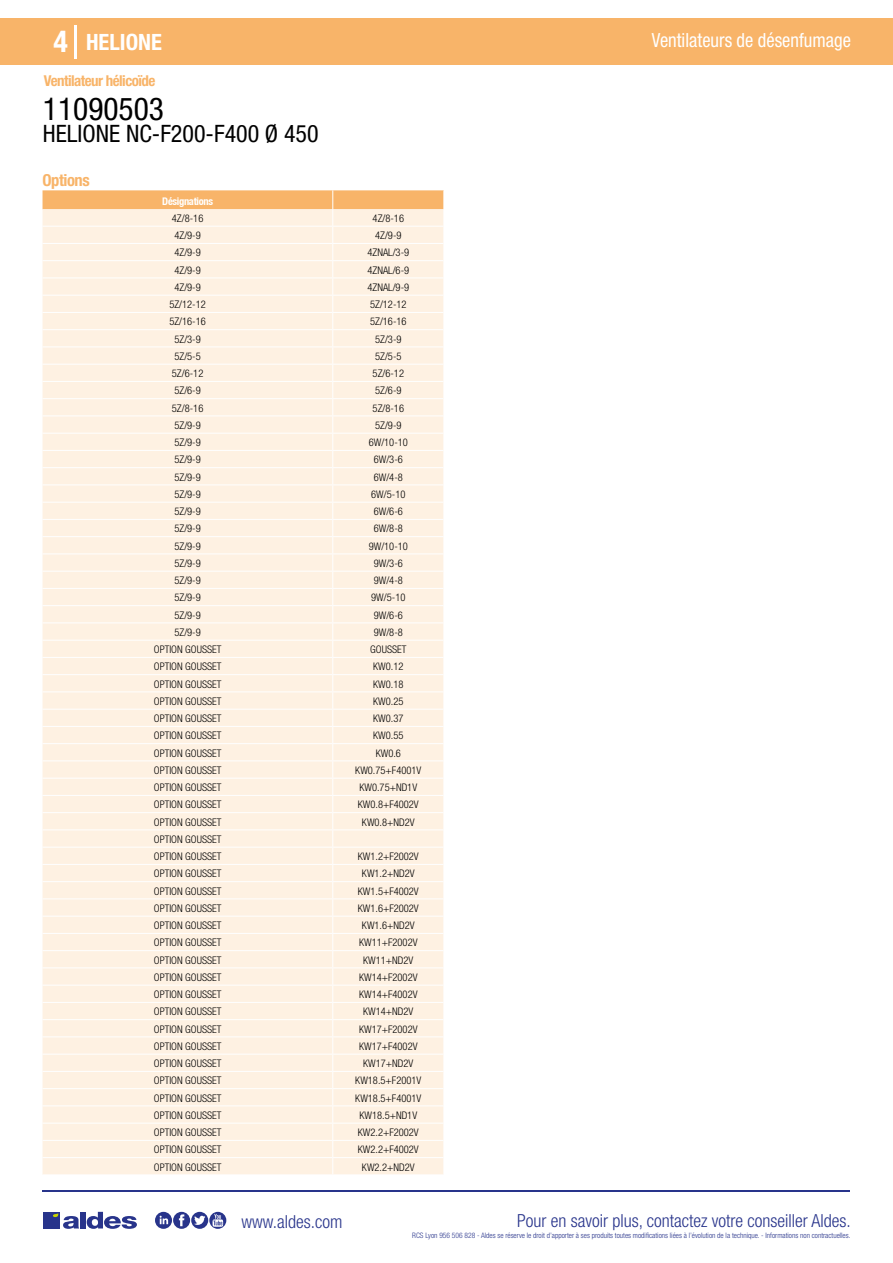
<style>
.page{position:relative;width:893px;height:1263px;background:#fff}
.page>*{position:absolute;margin:0;border:0;box-sizing:border-box;transform-origin:0 0}
.t1{font:condensed 31.5px "Helvetica Neue LT Std";color:#000}
.t2{font:700 condensed 30px "Helvetica Neue LT Std";color:#fff}
.t3{font:condensed 24px "Helvetica Neue LT Std";color:#000}
.t4{font:700 condensed 22.5px "Helvetica Neue LT Std";color:#fff}
.t5{font:condensed 19.5px "Helvetica Neue LT Std";color:#fff;scale:.95 1}
.t6{font:300 condensed 18px "Helvetica Neue";color:#28348b}
.t7{font:700 condensed 16.5px "Helvetica Neue LT Std";letter-spacing:-.025em;color:#f8b469}
.t8{font:700 condensed 15px "Helvetica Neue LT Std";letter-spacing:-.035em;color:#f8b469}
.t9{font:300 condensed 10.5px/17.2px "Helvetica Neue";color:#000}
.t10{font:700 condensed 10.5px "Helvetica Neue";letter-spacing:-.03em;color:#fff}
.t11{font:300 condensed 7.5px "Helvetica Neue";color:#28348b}
</style>
<div class="page">
<div style="left:0;top:18px;width:893px;height:46px;background:#f8b469"></div>
<hr style="left:74px;top:25px;width:2px;height:33px;background:#fff">
<hr style="left:43px;top:1190px;width:807px;height:1px;background:#28348b">
<svg style="left:155px;top:1212px;width:71px;height:17px"></svg>
<div style="left:43px;top:1212px;width:17px;height:16px;background:#28348b"></div>
<div style="left:80px;top:1212px;width:6px;height:16px;background:#28348b"></div>
<svg style="left:87px;top:1212px;width:50px;height:17px"></svg>
<svg style="left:53px;top:1213px;width:26px;height:16px"></svg>
<svg style="left:43px;top:190px;width:401px;height:984px;background:#fdf0e1"></svg>
<h2 class="t2" style="left:54px;top:24px;width:16px">4</h2>
<h3 class="t4" style="left:86px;top:28px;width:77px">HELIONE</h3>
<h3 class="t5" style="left:652px;top:29px;width:211px">Ventilateurs de désenfumage</h3>
<h3 class="t8" style="left:44px;top:71px;width:113px">Ventilateur hélicoïde</h3>
<h1 class="t1" style="left:43px;top:91px;width:122px">11090503</h1>
<h3 class="t3" style="left:43px;top:120px;width:277px">HELIONE NC-F200-F400 Ø 450</h3>
<h3 class="t7" style="left:43px;top:170px;width:49px">Options</h3>
<p class="t10" style="left:162px;top:195px;width:52px">Désignations</p>
<p class="t9" style="left:172px;top:209px;width:33px">4Z/8-16</p>
<p class="t9" style="left:373px;top:209px;width:33px">4Z/8-16</p>
<p class="t9" style="left:174px;top:227px;width:28px">4Z/9-9</p>
<p class="t9" style="left:375px;top:227px;width:28px">4Z/9-9</p>
<p class="t9" style="left:174px;top:244px;width:28px">4Z/9-9</p>
<p class="t9" style="left:367px;top:244px;width:43px">4ZNAL/3-9</p>
<p class="t9" style="left:174px;top:261px;width:28px">4Z/9-9</p>
<p class="t9" style="left:367px;top:261px;width:43px">4ZNAL/6-9</p>
<p class="t9" style="left:174px;top:278px;width:28px">4Z/9-9</p>
<p class="t9" style="left:367px;top:278px;width:43px">4ZNAL/9-9</p>
<p class="t9" style="left:169px;top:296px;width:38px">5Z/12-12</p>
<p class="t9" style="left:370px;top:296px;width:38px">5Z/12-12</p>
<p class="t9" style="left:169px;top:313px;width:38px">5Z/16-16</p>
<p class="t9" style="left:370px;top:313px;width:38px">5Z/16-16</p>
<p class="t9" style="left:174px;top:330px;width:28px">5Z/3-9</p>
<p class="t9" style="left:375px;top:330px;width:28px">5Z/3-9</p>
<p class="t9" style="left:174px;top:347px;width:28px">5Z/5-5</p>
<p class="t9" style="left:375px;top:347px;width:28px">5Z/5-5</p>
<p class="t9" style="left:172px;top:365px;width:33px">5Z/6-12</p>
<p class="t9" style="left:373px;top:365px;width:33px">5Z/6-12</p>
<p class="t9" style="left:174px;top:382px;width:28px">5Z/6-9</p>
<p class="t9" style="left:375px;top:382px;width:28px">5Z/6-9</p>
<p class="t9" style="left:172px;top:399px;width:33px">5Z/8-16</p>
<p class="t9" style="left:373px;top:399px;width:33px">5Z/8-16</p>
<p class="t9" style="left:174px;top:416px;width:28px">5Z/9-9</p>
<p class="t9" style="left:375px;top:416px;width:28px">5Z/9-9</p>
<p class="t9" style="left:174px;top:434px;width:28px">5Z/9-9</p>
<p class="t9" style="left:369px;top:434px;width:41px">6W/10-10</p>
<p class="t9" style="left:174px;top:451px;width:28px">5Z/9-9</p>
<p class="t9" style="left:374px;top:451px;width:31px">6W/3-6</p>
<p class="t9" style="left:174px;top:468px;width:28px">5Z/9-9</p>
<p class="t9" style="left:374px;top:468px;width:31px">6W/4-8</p>
<p class="t9" style="left:174px;top:485px;width:28px">5Z/9-9</p>
<p class="t9" style="left:371px;top:485px;width:36px">6W/5-10</p>
<p class="t9" style="left:174px;top:503px;width:28px">5Z/9-9</p>
<p class="t9" style="left:374px;top:503px;width:31px">6W/6-6</p>
<p class="t9" style="left:174px;top:520px;width:28px">5Z/9-9</p>
<p class="t9" style="left:374px;top:520px;width:31px">6W/8-8</p>
<p class="t9" style="left:174px;top:537px;width:28px">5Z/9-9</p>
<p class="t9" style="left:369px;top:537px;width:41px">9W/10-10</p>
<p class="t9" style="left:174px;top:554px;width:28px">5Z/9-9</p>
<p class="t9" style="left:374px;top:554px;width:31px">9W/3-6</p>
<p class="t9" style="left:174px;top:572px;width:28px">5Z/9-9</p>
<p class="t9" style="left:374px;top:572px;width:31px">9W/4-8</p>
<p class="t9" style="left:174px;top:589px;width:28px">5Z/9-9</p>
<p class="t9" style="left:371px;top:589px;width:36px">9W/5-10</p>
<p class="t9" style="left:174px;top:606px;width:28px">5Z/9-9</p>
<p class="t9" style="left:374px;top:606px;width:31px">9W/6-6</p>
<p class="t9" style="left:174px;top:623px;width:28px">5Z/9-9</p>
<p class="t9" style="left:374px;top:623px;width:31px">9W/8-8</p>
<p class="t9" style="left:154px;top:641px;width:69px">OPTION GOUSSET</p>
<p class="t9" style="left:370px;top:641px;width:38px">GOUSSET</p>
<p class="t9" style="left:154px;top:658px;width:69px">OPTION GOUSSET</p>
<p class="t9" style="left:373px;top:658px;width:32px">KW0.12</p>
<p class="t9" style="left:154px;top:675px;width:69px">OPTION GOUSSET</p>
<p class="t9" style="left:373px;top:675px;width:32px">KW0.18</p>
<p class="t9" style="left:154px;top:692px;width:69px">OPTION GOUSSET</p>
<p class="t9" style="left:373px;top:692px;width:32px">KW0.25</p>
<p class="t9" style="left:154px;top:710px;width:69px">OPTION GOUSSET</p>
<p class="t9" style="left:373px;top:710px;width:32px">KW0.37</p>
<p class="t9" style="left:154px;top:727px;width:69px">OPTION GOUSSET</p>
<p class="t9" style="left:373px;top:727px;width:32px">KW0.55</p>
<p class="t9" style="left:154px;top:744px;width:69px">OPTION GOUSSET</p>
<p class="t9" style="left:376px;top:744px;width:27px">KW0.6</p>
<p class="t9" style="left:154px;top:761px;width:69px">OPTION GOUSSET</p>
<p class="t9" style="left:355px;top:761px;width:68px">KW0.75+F4001V</p>
<p class="t9" style="left:154px;top:779px;width:69px">OPTION GOUSSET</p>
<p class="t9" style="left:359px;top:779px;width:59px">KW0.75+ND1V</p>
<p class="t9" style="left:154px;top:796px;width:69px">OPTION GOUSSET</p>
<p class="t9" style="left:358px;top:796px;width:63px">KW0.8+F4002V</p>
<p class="t9" style="left:154px;top:813px;width:69px">OPTION GOUSSET</p>
<p class="t9" style="left:362px;top:813px;width:54px">KW0.8+ND2V</p>
<p class="t9" style="left:154px;top:830px;width:69px">OPTION GOUSSET<br>OPTION GOUSSET</p>
<p class="t9" style="left:358px;top:848px;width:63px">KW1.2+F2002V</p>
<p class="t9" style="left:154px;top:865px;width:69px">OPTION GOUSSET</p>
<p class="t9" style="left:362px;top:865px;width:54px">KW1.2+ND2V</p>
<p class="t9" style="left:154px;top:882px;width:69px">OPTION GOUSSET</p>
<p class="t9" style="left:358px;top:882px;width:63px">KW1.5+F4002V</p>
<p class="t9" style="left:154px;top:899px;width:69px">OPTION GOUSSET</p>
<p class="t9" style="left:358px;top:899px;width:63px">KW1.6+F2002V</p>
<p class="t9" style="left:154px;top:917px;width:69px">OPTION GOUSSET</p>
<p class="t9" style="left:362px;top:917px;width:54px">KW1.6+ND2V</p>
<p class="t9" style="left:154px;top:934px;width:69px">OPTION GOUSSET</p>
<p class="t9" style="left:359px;top:934px;width:60px">KW11+F2002V</p>
<p class="t9" style="left:154px;top:951px;width:69px">OPTION GOUSSET</p>
<p class="t9" style="left:363px;top:951px;width:52px">KW11+ND2V</p>
<p class="t9" style="left:154px;top:968px;width:69px">OPTION GOUSSET</p>
<p class="t9" style="left:359px;top:968px;width:60px">KW14+F2002V</p>
<p class="t9" style="left:154px;top:986px;width:69px">OPTION GOUSSET</p>
<p class="t9" style="left:359px;top:986px;width:60px">KW14+F4002V</p>
<p class="t9" style="left:154px;top:1003px;width:69px">OPTION GOUSSET</p>
<p class="t9" style="left:363px;top:1003px;width:52px">KW14+ND2V</p>
<p class="t9" style="left:154px;top:1020px;width:69px">OPTION GOUSSET</p>
<p class="t9" style="left:359px;top:1020px;width:60px">KW17+F2002V</p>
<p class="t9" style="left:154px;top:1037px;width:69px">OPTION GOUSSET</p>
<p class="t9" style="left:359px;top:1037px;width:60px">KW17+F4002V</p>
<p class="t9" style="left:154px;top:1055px;width:69px">OPTION GOUSSET</p>
<p class="t9" style="left:363px;top:1055px;width:52px">KW17+ND2V</p>
<p class="t9" style="left:154px;top:1072px;width:69px">OPTION GOUSSET</p>
<p class="t9" style="left:355px;top:1072px;width:68px">KW18.5+F2001V</p>
<p class="t9" style="left:154px;top:1089px;width:69px">OPTION GOUSSET</p>
<p class="t9" style="left:355px;top:1089px;width:68px">KW18.5+F4001V</p>
<p class="t9" style="left:154px;top:1106px;width:69px">OPTION GOUSSET</p>
<p class="t9" style="left:359px;top:1106px;width:59px">KW18.5+ND1V</p>
<p class="t9" style="left:154px;top:1124px;width:69px">OPTION GOUSSET</p>
<p class="t9" style="left:358px;top:1124px;width:63px">KW2.2+F2002V</p>
<p class="t9" style="left:154px;top:1141px;width:69px">OPTION GOUSSET</p>
<p class="t9" style="left:358px;top:1141px;width:63px">KW2.2+F4002V</p>
<p class="t9" style="left:154px;top:1158px;width:69px">OPTION GOUSSET</p>
<p class="t9" style="left:362px;top:1158px;width:54px">KW2.2+ND2V</p>
<h3 class="t6" style="left:241px;top:1211px;width:102px">www.aldes.com</h3>
<h3 class="t6" style="left:517px;top:1211px;width:335px">Pour en savoir plus, contactez votre conseiller Aldes.</h3>
<p class="t11" style="left:412px;top:1230px;width:440px">RCS Lyon 956 506 828 - Aldes se réserve le droit d’apporter à ses produits toutes modifications liées à l’évolution de la technique. - Informations non contractuelles.</p>
</div>
